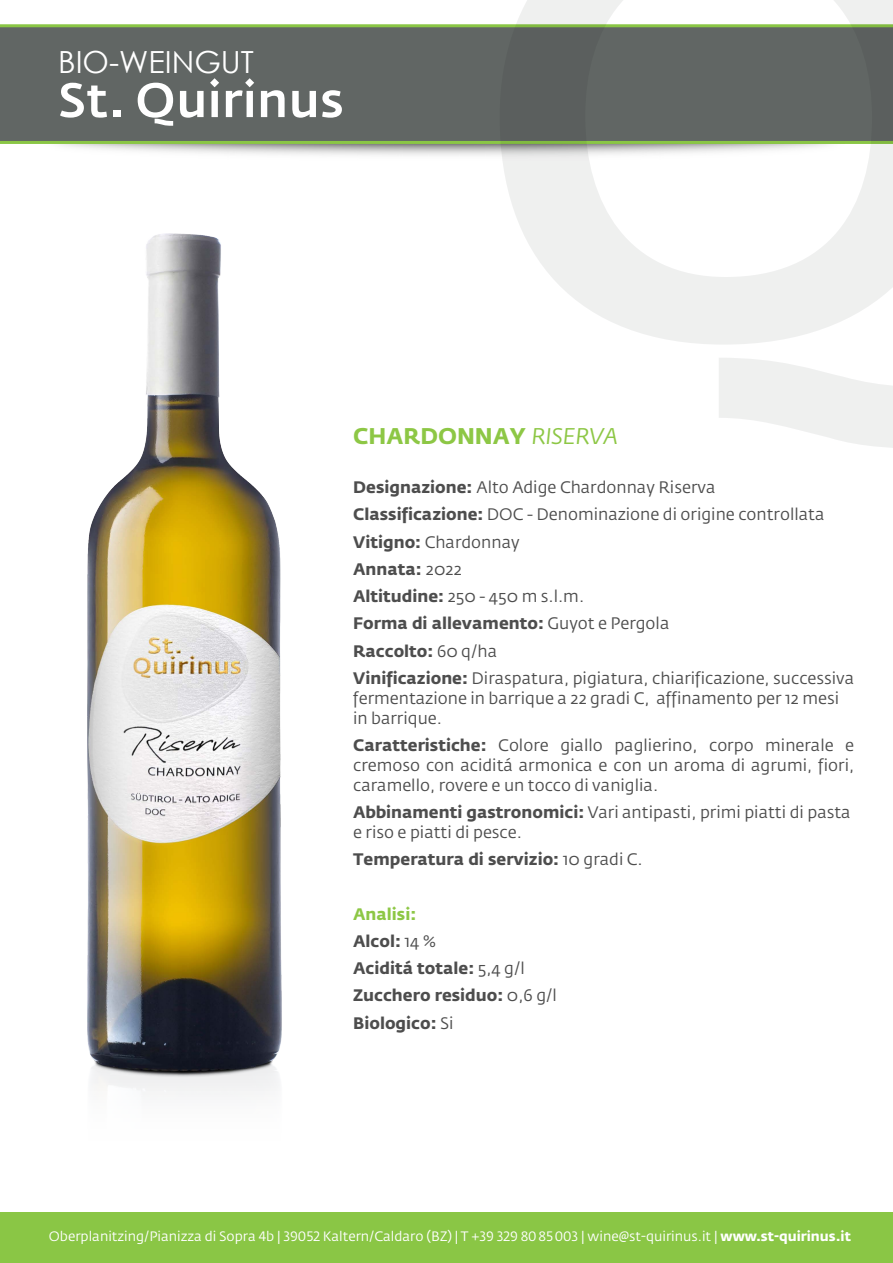
<style>
.page{position:relative;width:893px;height:1263px;background:#fff}
.page>*{position:absolute;margin:0;border:0;box-sizing:border-box;transform-origin:0 0}
.t1{font:30.45px "Century Gothic";color:#fff}
.t2{font:700 22.5px "Fedra Sans Std";color:#8dc745}
.t3{font:16.5px/27.3px "Fedra Sans Std";color:#4d4d4d}
.t4{font:700 16.5px/27.3px "Fedra Sans Std";color:#4d4d4d}
.t5{font:13.5px "Fedra Sans Std";color:#fff}
.s1{font-weight:400;font-style:italic}
.s2{font-weight:700}
.s3{font-weight:400}
.s4{color:#8dc745}
</style>
<div class="page">
<svg style="left:0;top:24px;width:500px;height:120px;background:#636c62"></svg>
<svg style="left:500px;top:0;width:393px;height:448px"></svg>
<svg style="left:60px;top:83px;width:47px;height:35px"></svg>
<div style="left:113px;top:111px;width:7px;height:6px;background:#fff"></div>
<svg style="left:138px;top:83px;width:35px;height:43px"></svg>
<svg style="left:180px;top:91px;width:24px;height:27px"></svg>
<svg style="left:210px;top:78px;width:9px;height:39px"></svg>
<svg style="left:226px;top:78px;width:28px;height:39px"></svg>
<svg style="left:261px;top:90px;width:24px;height:27px"></svg>
<svg style="left:292px;top:91px;width:24px;height:27px"></svg>
<svg style="left:322px;top:90px;width:20px;height:28px"></svg>
<img style="left:87px;top:233px;width:195px;height:862px">
<div style="left:0;top:1212px;width:893px;height:51px;background:#8ac645"></div>
<h1 class="t1" style="left:58px;top:41px;width:197px">BIO-WEINGUT</h1>
<h2 class="t2" style="left:353px;top:422px;width:266px">CHARDONNAY <span class="s1">RISERVA</span></h2>
<p class="t3" style="left:353px;top:473px;width:503px"><span class="s2">Designazione:</span> Alto Adige Chardonnay Riserva<br><span class="s2">Classificazione:</span> DOC - Denominazione di origine controllata <span class="s2">Vitigno:</span> Chardonnay<br><span class="s2">Annata:</span> 2022<br><span class="s2">Altitudine:</span> 250 - 450 m s.l.m.<br><span class="s2">Forma di allevamento:</span> Guyot e Pergola<br><span class="s2">Raccolto:</span> 60 q/ha<br><span class="s2">Vinificazione:</span> Diraspatura, pigiatura, chiarificazione, successiva</p>
<p class="t3" style="left:353px;top:688px;width:488px;line-height:19.8px">fermentazione in barrique a 22 gradi C, affinamento per 12 mesi in barrique.</p>
<p class="t3" style="left:353px;top:735px;width:503px;line-height:19.8px;text-align:justify"><span class="s2">Caratteristiche:</span> Colore giallo paglierino, corpo minerale e cremoso con aciditá armonica e con un aroma di agrumi, fiori, caramello, rovere e un tocco di vaniglia.</p>
<p class="t3" style="left:353px;top:802px;width:499px;line-height:19.8px"><span class="s2">Abbinamenti gastronomici:</span> Vari antipasti, primi piatti di pasta e riso e piatti di pesce.</p>
<p class="t4" style="left:353px;top:845px;width:291px">Temperatura di servizio: <span class="s3">10 gradi C.</span></p>
<p class="t4" style="left:353px;top:900px;width:205px"><span class="s4">Analisi:<br></span>Alcol: <span class="s3">14 %<br></span>Aciditá totale: <span class="s3">5,4 g/l<br></span>Zucchero residuo: <span class="s3">0,6 g/l<br></span>Biologico: <span class="s3">Si</span></p>
<p class="t5" style="left:49px;top:1228px;width:804px">Oberplanitzing/Pianizza di Sopra 4b | 39052 Kaltern/Caldaro (BZ) | T +39 329 80 85 003 | wine@st-quirinus.it | <span class="s2">www.st-quirinus.it</span></p>
</div>
